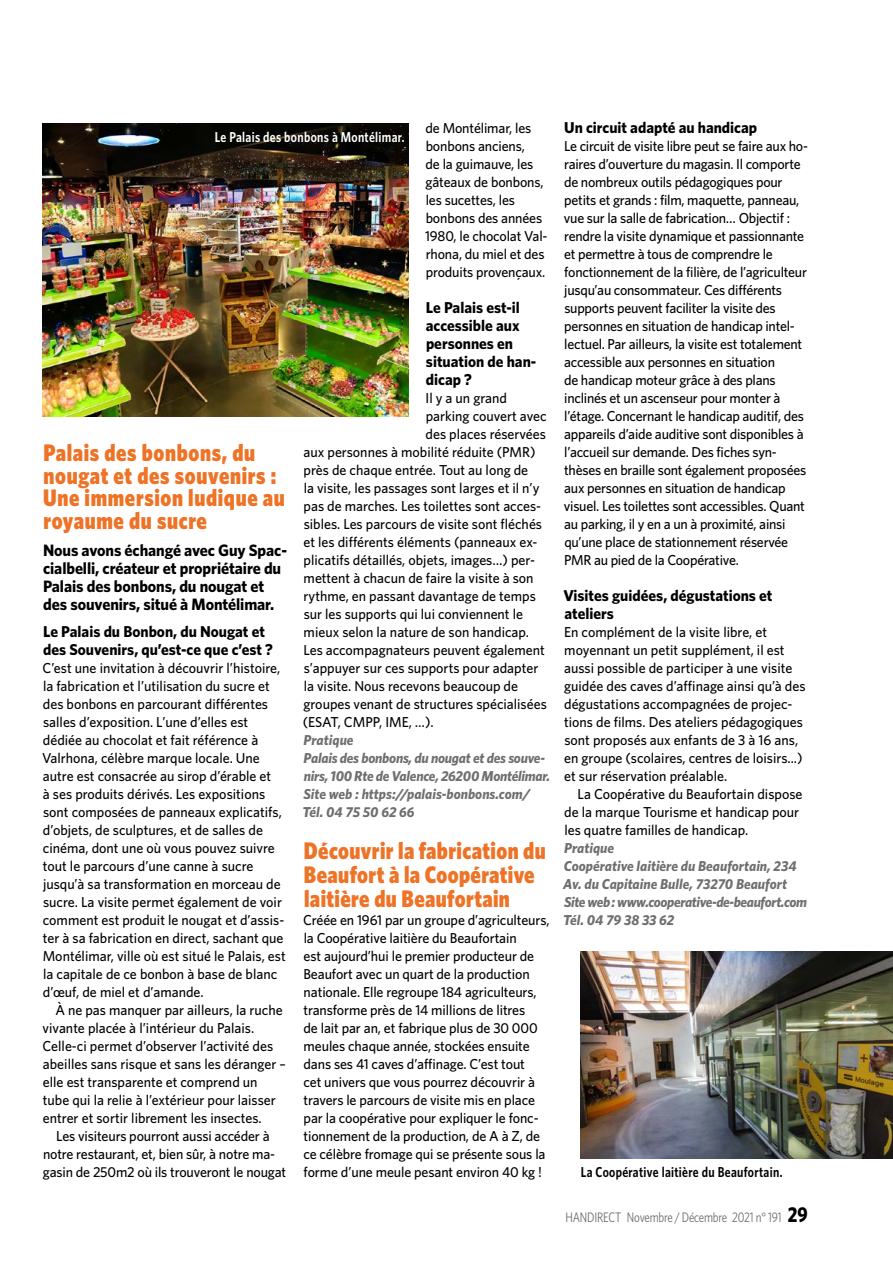
<style>
.page{position:relative;width:893px;height:1263px;background:#fff}
.page>*{position:absolute;margin:0;border:0;box-sizing:border-box;transform-origin:0 0}
.t1{font:900 24px/22.5px "Whitney Narrow";letter-spacing:.02em;color:#ee7326;scale:.91 1}
.t2{font:700 16.5px/18px "Whitney";letter-spacing:-.005em;color:#000}
.t3{font:700 15.75px/18px "Whitney";color:#000}
.t4{font:500 14.4px/18px "Whitney";letter-spacing:-.01em;color:#000}
.t5{font:italic 700 14.4px/18px "Whitney";letter-spacing:-.01em;color:#706f6f}
.t6{font:600 14.4px "Whitney Narrow";letter-spacing:.025em;color:#000;scale:.9 1}
.t7{font:600 14.4px "Whitney Narrow";letter-spacing:.025em;color:#fff;scale:.9 1}
.t8{font:13.8px "Whitney Narrow";letter-spacing:-.015em;color:#706f6f;scale:.9 1}
.s1{font-weight:700;font-size:21.3px;color:#000}
</style>
<div class="page">
<img style="left:43px;top:124px;width:366px;height:292px">
<img style="left:580px;top:952px;width:313px;height:207px">
<p class="t7" style="left:215px;top:127px;width:212px">Le Palais des bonbons à Montélimar.</p>
<p class="t4" style="left:425px;top:118px;width:124px">de Montélimar, les bonbons anciens,<br>de la guimauve, les gâteaux de bonbons, les sucettes, les bonbons des années<br>1980, le chocolat Val&shy;rhona, du miel et des produits provençaux.</p>
<p class="t3" style="left:426px;top:298px;width:112px">Le Palais est-il accessible aux personnes en situation de han&shy;dicap ?</p>
<p class="t4" style="left:426px;top:388px;width:123px">Il y a un grand parking couvert avec des places réservées</p>
<h1 class="t1" style="left:43px;top:440px;width:267px">Palais des bonbons, du nougat et des souvenirs :<br>Une immersion ludique au royaume du sucre</h1>
<p class="t2" style="left:43px;top:540px;width:246px">Nous avons échangé avec Guy Spac&shy;cialbelli, créateur et propriétaire du Palais des bonbons, du nougat et des souvenirs, situé à Montélimar.</p>
<p class="t3" style="left:43px;top:622px;width:231px">Le Palais du Bonbon, du Nougat et des Souvenirs, qu’est-ce que c’est ?</p>
<p class="t4" style="left:42px;top:658px;width:245px">C’est une invitation à découvrir l’histoire, la fabrication et l’utilisation du sucre et des bonbons en parcourant différentes salles d’exposition. L’une d’elles est dédiée au chocolat et fait référence à Valrhona, célèbre marque locale. Une autre est consacrée au sirop d’érable et<br>à ses produits dérivés. Les expositions sont composées de panneaux explicatifs, d’objets, de sculptures, et de salles de cinéma, dont une où vous pouvez suivre tout le parcours d’une canne à sucre jusqu’à sa transformation en morceau de sucre. La visite permet également de voir comment est produit le nougat et d’assis&shy;ter à sa fabrication en direct, sachant que Montélimar, ville où est situé le Palais, est la capitale de ce bonbon à base de blanc d’œuf, de miel et d’amande.</p>
<p class="t4" style="left:43px;top:1000px;width:245px;text-indent:13px">À ne pas manquer par ailleurs, la ruche vivante placée à l’intérieur du Palais.<br>Celle-ci permet d’observer l’activité des abeilles sans risque et sans les déranger – elle est transparente et comprend un tube qui la relie à l’extérieur pour laisser entrer et sortir librement les insectes.</p>
<p class="t4" style="left:43px;top:1126px;width:245px;text-indent:13px">Les visiteurs pourront aussi accéder à notre restaurant, et, bien sûr, à notre ma&shy;gasin de 250m2 où ils trouveront le nougat</p>
<p class="t4" style="left:303px;top:442px;width:246px">aux personnes à mobilité réduite (PMR) près de chaque entrée. Tout au long de<br>la visite, les passages sont larges et il n’y pas de marches. Les toilettes sont acces&shy;sibles. Les parcours de visite sont fléchés et les différents éléments (panneaux ex&shy;plicatifs détaillés, objets, images…) per&shy;mettent à chacun de faire la visite à son rythme, en passant davantage de temps sur les supports qui lui conviennent le mieux selon la nature de son handicap.<br>Les accompagnateurs peuvent également s’appuyer sur ces supports pour adapter la visite. Nous recevons beaucoup de groupes venant de structures spécialisées (ESAT, CMPP, IME, …).</p>
<p class="t5" style="left:302px;top:730px;width:249px">Pratique<br>Palais des bonbons, du nougat et des souve&shy;nirs, 100 Rte de Valence, 26200 Montélimar.<br>Site web : https://palais-bonbons.com/<br>Tél. 04 75 50 62 66</p>
<h1 class="t1" style="left:304px;top:837px;width:267px;line-height:24px">Découvrir la fabrication du<br>Beaufort à la Coopérative laitière du Beaufortain</h1>
<p class="t4" style="left:303px;top:910px;width:248px">Créée en 1961 par un groupe d’agriculteurs, la Coopérative laitière du Beaufortain<br>est aujourd’hui le premier producteur de Beaufort avec un quart de la production nationale. Elle regroupe 184 agriculteurs, transforme près de 14 millions de litres<br>de lait par an, et fabrique plus de 30 000 meules chaque année, stockées ensuite dans ses 41 caves d’affinage. C’est tout<br>cet univers que vous pourrez découvrir à travers le parcours de visite mis en place par la coopérative pour expliquer le fonc&shy;tionnement de la production, de A à Z, de ce célèbre fromage qui se présente sous la forme d’une meule pesant environ 40 kg !</p>
<p class="t3" style="left:564px;top:118px;width:194px">Un circuit adapté au handicap</p>
<p class="t4" style="left:564px;top:136px;width:246px">Le circuit de visite libre peut se faire aux ho&shy;raires d’ouverture du magasin. Il comporte de nombreux outils pédagogiques pour petits et grands : film, maquette, panneau, vue sur la salle de fabrication… Objectif : rendre la visite dynamique et passionnante et permettre à tous de comprendre le fonctionnement de la filière, de l’agriculteur jusqu’au consommateur. Ces différents supports peuvent faciliter la visite des personnes en situation de handicap intel&shy;lectuel. Par ailleurs, la visite est totalement accessible aux personnes en situation<br>de handicap moteur grâce à des plans inclinés et un ascenseur pour monter à l’étage. Concernant le handicap auditif, des appareils d’aide auditive sont disponibles à l’accueil sur demande. Des fiches syn&shy;thèses en braille sont également proposées aux personnes en situation de handicap visuel. Les toilettes sont accessibles. Quant au parking, il y en a un à proximité, ainsi qu’une place de stationnement réservée PMR au pied de la Coopérative.</p>
<p class="t3" style="left:563px;top:586px;width:211px">Visites guidées, dégustations et ateliers</p>
<p class="t4" style="left:564px;top:622px;width:243px">En complément de la visite libre, et moyennant un petit supplément, il est aussi possible de participer à une visite guidée des caves d’affinage ainsi qu’à des dégustations accompagnées de projec&shy;tions de films. Des ateliers pédagogiques sont proposés aux enfants de 3 à 16 ans, en groupe (scolaires, centres de loisirs...) et sur réservation préalable.</p>
<p class="t4" style="left:564px;top:784px;width:240px;text-indent:13px">La Coopérative du Beaufortain dispose de la marque Tourisme et handicap pour les quatre familles de handicap.</p>
<p class="t5" style="left:563px;top:838px;width:245px">Pratique<br>Coopérative laitière du Beaufortain, 234<br>Av. du Capitaine Bulle, 73270 Beaufort<br>Site web : www.cooperative-de-beaufort.com<br>Tél. 04 79 38 33 62</p>
<p class="t6" style="left:581px;top:1162px;width:225px">La Coopérative laitière du Beaufortain.</p>
<p class="t8" style="left:565px;top:1208px;width:271px">HANDIRECT Novembre / Décembre 2021 n° 191 <span class="s1">29</span></p>
</div>
